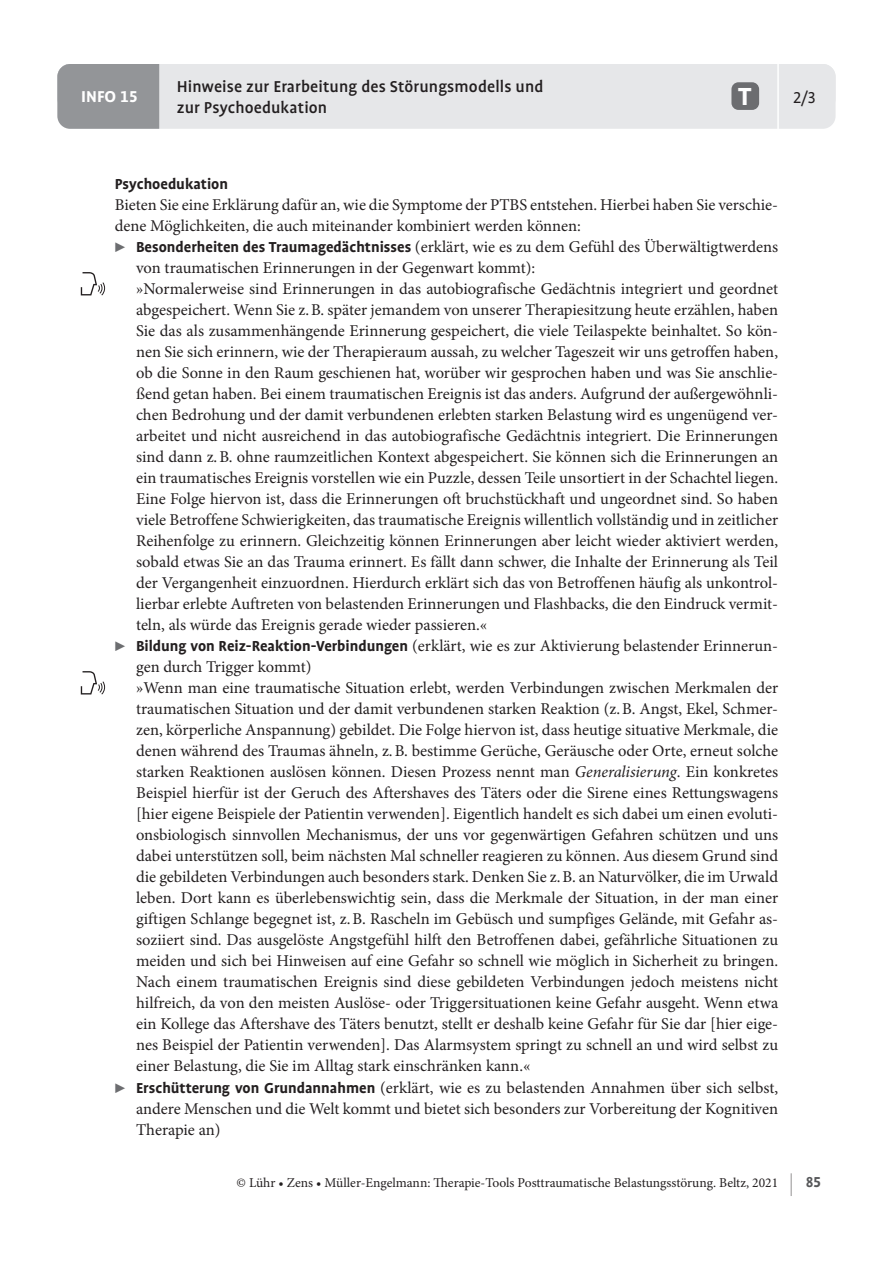
<style>
.page{position:relative;width:893px;height:1263px;background:#fff}
.page>*{position:absolute;margin:0;border:0;box-sizing:border-box;transform-origin:0 0}
.AB_Icon_EJKT{font:700 28.35px "Profile OT";color:#fff}
.t1{font:700 24.6px "Profile OT";color:#231f20;scale:.15 1}
.AB_Titel_Wdh{font:500 18px/21px "Profile OT";letter-spacing:.005em;color:#231f20}
.t2{font:700 18px "Profile OT";letter-spacing:.005em;color:#fff}
.t3{font:18px "Profile OT";color:#231f20}
.Liste_1_Pfeil_Folgea{font:16.5px/21px "Minion Pro";color:#231f20;text-align:justify}
.AB_stumpf{font:16.5px/21px "Minion Pro";color:#231f20}
.AB_Zwischenüberschri{font:700 16.5px "Profile OT";color:#231f20}
.t4{font:700 16.5px "Profile OT";color:#57585a}
.t5{font:13.5px "Minion Pro";letter-spacing:-.005em;color:#231f20}
.s1{font-family:"Mathematical Pi Six";font-size:13.2px;color:#6c6d70}
.s2{font-family:"Profile OT";font-weight:700}
.s3{font-style:italic}
</style>
<div class="page">
<div style="left:57px;top:64px;width:779px;height:65px;background:#e6e7e9;border-radius:13px"></div>
<div style="left:57px;top:64px;width:102px;height:65px;background:#939598"></div>
<hr style="left:777px;top:60px;width:2px;height:74px;background:#fff">
<div style="left:731px;top:82px;width:28px;height:28px;background:#6c6d70;border-radius:7px"></div>
<svg style="left:81px;top:272px;width:24px;height:23px"></svg>
<svg style="left:81px;top:671px;width:24px;height:23px"></svg>
<p class="t2" style="left:81px;top:87px;width:58px">INFO 15</p>
<p class="AB_Titel_Wdh" style="left:177px;top:77px;width:368px">Hinweise zur Erarbeitung des Störungsmodells und zur Psychoedukation</p>
<p class="AB_Icon_EJKT" style="left:738px;top:81px;width:15px">T</p>
<p class="t3" style="left:793px;top:88px;width:24px">2/3</p>
<p class="AB_Zwischenüberschri" style="left:115px;top:175px;width:115px">Psychoedukation</p>
<p class="AB_stumpf" style="left:115px;top:195px;width:665px">Bieten Sie eine Erklärung dafür an, wie die Symptome der PTBS entstehen. Hierbei haben Sie verschie&shy;dene Möglichkeiten, die auch miteinander kombiniert werden können:</p>
<p class="Liste_1_Pfeil_Folgea" style="left:136px;top:237px;width:644px;text-indent:-21px"><span class="s1">C</span> <span class="s2">Besonderheiten des Traumagedächtnisses</span> (erklärt, wie es zu dem Gefühl des Überwältigtwerdens von traumatischen Erinnerungen in der Gegenwart kommt):</p>
<p class="Liste_1_Pfeil_Folgea" style="left:136px;top:279px;width:644px">»Normalerweise sind Erinnerungen in das autobiografische Gedächtnis integriert und geordnet abgespeichert. Wenn Sie z.B. später jemandem von unserer Therapiesitzung heute erzählen, haben Sie das als zusammenhängende Erinnerung gespeichert, die viele Teilaspekte beinhaltet. So kön&shy;nen Sie sich erinnern, wie der Therapieraum aussah, zu welcher Tageszeit wir uns getroffen haben, ob die Sonne in den Raum geschienen hat, worüber wir gesprochen haben und was Sie anschlie&shy;ßend getan haben. Bei einem traumatischen Ereignis ist das anders. Aufgrund der außergewöhnli&shy;chen Bedrohung und der damit verbundenen erlebten starken Belastung wird es ungenügend ver&shy;arbeitet und nicht ausreichend in das autobiografische Gedächtnis integriert. Die Erinnerungen sind dann z.B. ohne raumzeitlichen Kontext abgespeichert. Sie können sich die Erinnerungen an ein traumatisches Ereignis vorstellen wie ein Puzzle, dessen Teile unsortiert in der Schachtel liegen.<br>Eine Folge hiervon ist, dass die Erinnerungen oft bruchstückhaft und ungeordnet sind. So haben viele Betroffene Schwierigkeiten, das traumatische Ereignis willentlich vollständig und in zeitlicher Reihenfolge zu erinnern. Gleichzeitig können Erinnerungen aber leicht wieder aktiviert werden, sobald etwas Sie an das Trauma erinnert. Es fällt dann schwer, die Inhalte der Erinnerung als Teil der Vergangenheit einzuordnen. Hierdurch erklärt sich das von Betroffenen häufig als unkontrol&shy;lierbar erlebte Auftreten von belastenden Erinnerungen und Flashbacks, die den Eindruck vermit&shy;teln, als würde das Ereignis gerade wieder passieren.«</p>
<p class="Liste_1_Pfeil_Folgea" style="left:136px;top:636px;width:644px;text-indent:-21px"><span class="s1">C</span> <span class="s2">Bildung von Reiz-Reaktion-Verbindungen</span> (erklärt, wie es zur Aktivierung belastender Erinnerun&shy;gen durch Trigger kommt)</p>
<p class="Liste_1_Pfeil_Folgea" style="left:136px;top:678px;width:644px">»Wenn man eine traumatische Situation erlebt, werden Verbindungen zwischen Merkmalen der traumatischen Situation und der damit verbundenen starken Reaktion (z.B. Angst, Ekel, Schmer&shy;zen, körperliche Anspannung) gebildet. Die Folge hiervon ist, dass heutige situative Merkmale, die denen während des Traumas ähneln, z.B. bestimme Gerüche, Geräusche oder Orte, erneut solche starken Reaktionen auslösen können. Diesen Prozess nennt man <span class="s3">Generalisierung</span>. Ein konkretes Beispiel hierfür ist der Geruch des Aftershaves des Täters oder die Sirene eines Rettungswagens [hier eigene Beispiele der Patientin verwenden]. Eigentlich handelt es sich dabei um einen evoluti&shy;onsbiologisch sinnvollen Mechanismus, der uns vor gegenwärtigen Gefahren schützen und uns dabei unterstützen soll, beim nächsten Mal schneller reagieren zu können. Aus diesem Grund sind die gebildeten Verbindungen auch besonders stark. Denken Sie z.B. an Naturvölker, die im Urwald leben. Dort kann es überlebenswichtig sein, dass die Merkmale der Situation, in der man einer giftigen Schlange begegnet ist, z.B. Rascheln im Gebüsch und sumpfiges Gelände, mit Gefahr as&shy;soziiert sind. Das ausgelöste Angstgefühl hilft den Betroffenen dabei, gefährliche Situationen zu meiden und sich bei Hinweisen auf eine Gefahr so schnell wie möglich in Sicherheit zu bringen.<br>Nach einem traumatischen Ereignis sind diese gebildeten Verbindungen jedoch meistens nicht hilfreich, da von den meisten Auslöse- oder Triggersituationen keine Gefahr ausgeht. Wenn etwa ein Kollege das Aftershave des Täters benutzt, stellt er deshalb keine Gefahr für Sie dar [hier eige&shy;nes Beispiel der Patientin verwenden]. Das Alarmsystem springt zu schnell an und wird selbst zu einer Belastung, die Sie im Alltag stark einschränken kann.«</p>
<p class="Liste_1_Pfeil_Folgea" style="left:136px;top:1077px;width:644px;text-indent:-21px"><span class="s1">C</span> <span class="s2">Erschütterung von Grundannahmen</span> (erklärt, wie es zu belastenden Annahmen über sich selbst, andere Menschen und die Welt kommt und bietet sich besonders zur Vorbereitung der Kognitiven Therapie an)</p>
<h2 class="t1" style="left:791px;top:1170px;width:8px">|</h2>
<p class="t5" style="left:236px;top:1174px;width:543px">© Lühr • Zens • Müller-Engelmann: Therapie-Tools Posttraumatische Belastungsstörung. Beltz, 2021</p>
<p class="t4" style="left:806px;top:1173px;width:17px">85</p>
</div>
